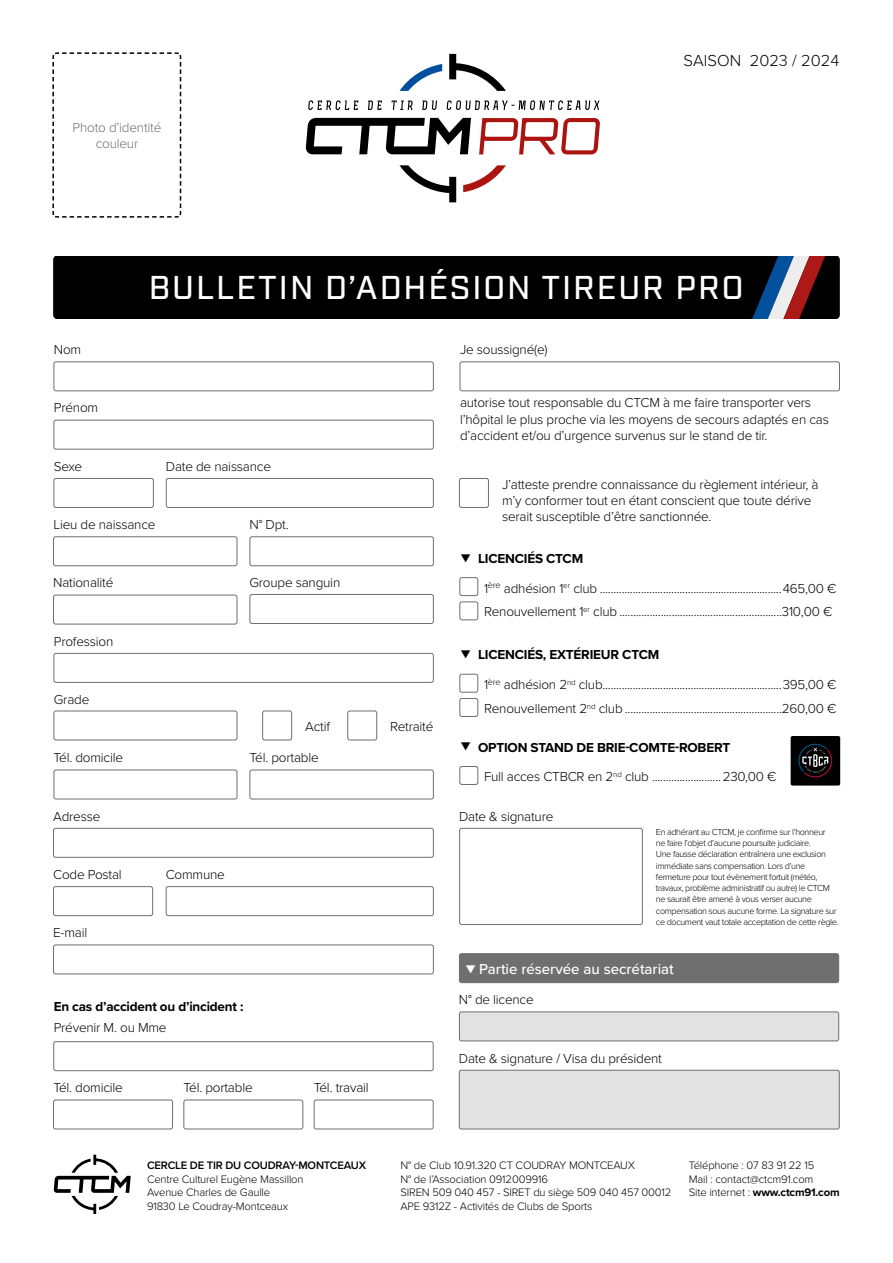
<style>
.page{position:relative;width:893px;height:1263px;background:#fff}
.page>*{position:absolute;margin:0;border:0;box-sizing:border-box;transform-origin:0 0}
.t1{font:500 33px "Industry";letter-spacing:.06em;color:#fff}
.t2{font:300 16.5px "Proxima Nova";color:#000}
.t3{font:500 15px "Proxima Nova";color:#fff}
.t4{font:300 13.5px/16.2px "Proxima Nova";letter-spacing:-.015em;color:#000}
.t5{font:700 13.5px "Proxima Nova";letter-spacing:-.015em;color:#000}
.t6{font:300 13.5px/16.2px "Proxima Nova";letter-spacing:-.015em;color:#706f6f;text-align:center}
.t7{font:300 11.25px/13.5px "Proxima Nova";letter-spacing:-.015em;color:#000}
.t8{font:600 11.25px "Proxima Nova";letter-spacing:-.015em;color:#000}
.t9{font:300 9px/11.2px "Proxima Nova";letter-spacing:-.04em;color:#000}
.s1{font-weight:500;font-size:15px}
.s2{font-weight:700}
</style>
<div class="page">
<svg style="left:54px;top:1155px;width:77px;height:59px"></svg>
<div style="left:53px;top:255px;width:787px;height:64px;background:#000;border-radius:4px"></div>
<svg style="left:743px;top:255px;width:91px;height:64px"></svg>
<svg style="left:306px;top:54px;width:294px;height:148px"></svg>
<div style="left:54px;top:478px;width:100px;height:30px;border:1px solid #706f6f;border-radius:2px"></div>
<div style="left:166px;top:478px;width:268px;height:30px;border:1px solid #706f6f;border-radius:2px"></div>
<div style="left:53px;top:536px;width:184px;height:30px;border:1px solid #706f6f;border-radius:2px"></div>
<div style="left:54px;top:361px;width:380px;height:30px;border:1px solid #706f6f;border-radius:2px"></div>
<div style="left:54px;top:420px;width:380px;height:29px;border:1px solid #706f6f;border-radius:2px"></div>
<div style="left:54px;top:653px;width:380px;height:30px;border:1px solid #706f6f;border-radius:2px"></div>
<div style="left:54px;top:711px;width:183px;height:29px;border:1px solid #706f6f;border-radius:2px"></div>
<div style="left:53px;top:595px;width:184px;height:29px;border:1px solid #706f6f;border-radius:2px"></div>
<div style="left:262px;top:711px;width:30px;height:29px;border:1px solid #706f6f;border-radius:2px"></div>
<div style="left:347px;top:711px;width:30px;height:29px;border:1px solid #706f6f;border-radius:2px"></div>
<div style="left:249px;top:536px;width:185px;height:30px;border:1px solid #706f6f;border-radius:2px"></div>
<div style="left:249px;top:594px;width:185px;height:30px;border:1px solid #706f6f;border-radius:2px"></div>
<svg style="left:52px;top:52px;width:130px;height:166px"></svg>
<div style="left:54px;top:770px;width:183px;height:29px;border:1px solid #706f6f;border-radius:2px"></div>
<div style="left:249px;top:770px;width:185px;height:29px;border:1px solid #706f6f;border-radius:2px"></div>
<div style="left:53px;top:1041px;width:381px;height:30px;border:1px solid #706f6f;border-radius:2px"></div>
<div style="left:53px;top:1099px;width:120px;height:30px;border:1px solid #706f6f;border-radius:2px"></div>
<div style="left:183px;top:1099px;width:120px;height:30px;border:1px solid #706f6f;border-radius:2px"></div>
<div style="left:314px;top:1099px;width:120px;height:30px;border:1px solid #706f6f;border-radius:2px"></div>
<div style="left:53px;top:828px;width:381px;height:30px;border:1px solid #706f6f;border-radius:2px"></div>
<div style="left:53px;top:944px;width:381px;height:30px;border:1px solid #706f6f;border-radius:2px"></div>
<div style="left:53px;top:886px;width:100px;height:30px;border:1px solid #706f6f;border-radius:2px"></div>
<div style="left:166px;top:886px;width:268px;height:30px;border:1px solid #706f6f;border-radius:2px"></div>
<div style="left:460px;top:361px;width:380px;height:30px;border:1px solid #706f6f;border-radius:2px"></div>
<div style="left:459px;top:478px;width:30px;height:30px;border:1px solid #706f6f;border-radius:2px"></div>
<div style="left:459px;top:577px;width:19px;height:19px;border:1px solid #706f6f;border-radius:2px"></div>
<div style="left:459px;top:601px;width:19px;height:19px;border:1px solid #706f6f;border-radius:2px"></div>
<div style="left:459px;top:674px;width:19px;height:19px;border:1px solid #706f6f;border-radius:2px"></div>
<div style="left:459px;top:698px;width:19px;height:19px;border:1px solid #706f6f;border-radius:2px"></div>
<div style="left:459px;top:828px;width:184px;height:97px;border:1px solid #706f6f;border-radius:2px"></div>
<div style="left:459px;top:954px;width:380px;height:29px;background:#706f6f;border-radius:2px"></div>
<div style="left:459px;top:953px;width:380px;height:30px;border:1px solid #706f6f;border-radius:2px"></div>
<div style="left:459px;top:1070px;width:380px;height:59px;background:#e3e3e3;border-radius:2px"></div>
<div style="left:459px;top:1070px;width:381px;height:59px;border:1px solid #706f6f;border-radius:2px"></div>
<div style="left:459px;top:1012px;width:380px;height:29px;background:#e3e3e3;border-radius:2px"></div>
<div style="left:459px;top:1011px;width:380px;height:30px;border:1px solid #706f6f;border-radius:2px"></div>
<div style="left:459px;top:766px;width:19px;height:19px;border:1px solid #706f6f;border-radius:2px"></div>
<div style="left:791px;top:736px;width:49px;height:49px;background:#000;border-radius:2px"></div>
<svg style="left:798px;top:744px;width:34px;height:33px"></svg>
<p class="t6" style="left:73px;top:119px;width:90px">Photo d’identité couleur</p>
<p class="t2" style="left:683px;top:49px;width:157px">SAISON 2023 / 2024</p>
<p class="t4" style="left:54px;top:341px;width:29px">Nom</p>
<h1 class="t1" style="left:149px;top:268px;width:596px">BULLETIN D’ADHÉSION TIREUR PRO</h1>
<p class="t4" style="left:460px;top:341px;width:89px">Je soussigné(e)</p>
<p class="t4" style="left:54px;top:399px;width:46px">Prénom</p>
<p class="t4" style="left:54px;top:457px;width:30px">Sexe</p>
<p class="t4" style="left:166px;top:457px;width:107px">Date de naissance</p>
<p class="t4" style="left:54px;top:516px;width:104px">Lieu de naissance</p>
<p class="t4" style="left:249px;top:516px;width:41px">N° Dpt.</p>
<p class="t4" style="left:53px;top:574px;width:62px">Nationalité</p>
<p class="t4" style="left:54px;top:632px;width:61px">Profession</p>
<p class="t4" style="left:54px;top:691px;width:37px">Grade</p>
<p class="t4" style="left:249px;top:573px;width:92px">Groupe sanguin</p>
<p class="t4" style="left:305px;top:717px;width:26px">Actif</p>
<p class="t4" style="left:390px;top:717px;width:45px">Retraité</p>
<p class="t4" style="left:54px;top:749px;width:71px">Tél. domicile</p>
<p class="t4" style="left:249px;top:749px;width:71px">Tél. portable</p>
<p class="t4" style="left:53px;top:807px;width:49px">Adresse</p>
<p class="t4" style="left:53px;top:866px;width:70px">Code Postal</p>
<p class="t4" style="left:166px;top:866px;width:61px">Commune</p>
<p class="t4" style="left:53px;top:924px;width:36px">E-mail</p>
<p class="t5" style="left:54px;top:997px;width:191px">En cas d’accident ou d’incident :</p>
<p class="t4" style="left:54px;top:1019px;width:114px">Prévenir M. ou Mme</p>
<p class="t4" style="left:53px;top:1079px;width:71px">Tél. domicile</p>
<p class="t4" style="left:183px;top:1079px;width:71px">Tél. portable</p>
<p class="t4" style="left:314px;top:1079px;width:57px">Tél. travail</p>
<p class="t4" style="left:460px;top:394px;width:370px">autorise tout responsable du CTCM à me faire transporter vers l’hôpital le plus proche via les moyens de secours adaptés en cas d’accident et/ou d’urgence survenus sur le stand de tir.</p>
<p class="t4" style="left:502px;top:475px;width:318px">J’atteste prendre connaissance du règlement intérieur, à m’y conformer tout en étant conscient que toute dérive serait susceptible d’être sanctionnée.</p>
<p class="t4" style="left:484px;top:543px;width:354px;line-height:29.5px;text-indent:-23px"><span class="s1">▼</span> <span class="s2">LICENCIÉS CTCM<br></span>1<sup>ère</sup> adhésion 1<sup>er</sup> club ..................................................................465,00 €</p>
<p class="t4" style="left:484px;top:603px;width:350px">Renouvellement 1<sup>er</sup> club ...........................................................310,00 €</p>
<p class="t5" style="left:461px;top:645px;width:200px"><span class="s1">▼</span> LICENCIÉS, EXTÉRIEUR CTCM</p>
<p class="t4" style="left:484px;top:672px;width:354px;line-height:23.9px">1<sup>ère</sup> adhésion 2<sup>nd</sup> club.................................................................395,00 €<br>Renouvellement 2<sup>nd</sup> club .........................................................260,00 €</p>
<p class="t5" style="left:461px;top:737px;width:271px"><span class="s1">▼</span> OPTION STAND DE BRIE-COMTE-ROBERT</p>
<p class="t4" style="left:484px;top:768px;width:294px">Full acces CTBCR en 2<sup>nd</sup> club .........................230,00 €</p>
<p class="t4" style="left:459px;top:807px;width:96px">Date &amp; signature</p>
<p class="t9" style="left:656px;top:826px;width:184px">En adhérant au CTCM, je confirme sur l’honneur<br>ne faire l’objet d’aucune poursuite judiciaire.<br>Une fausse déclaration entraînera une exclusion immédiate sans compensation. Lors d’une fermeture pour tout évènement fortuit (météo, travaux, problème administratif ou autre) le CTCM ne saurait être amené à vous verser aucune compensation sous aucune forme. La signature sur ce document vaut totale acceptation de cette règle.</p>
<p class="t3" style="left:466px;top:958px;width:209px">▼ Partie réservée au secrétariat</p>
<p class="t4" style="left:459px;top:991px;width:76px">N° de licence</p>
<p class="t4" style="left:459px;top:1049px;width:205px">Date &amp; signature / Visa du président</p>
<p class="t8" style="left:147px;top:1157px;width:221px">CERCLE DE TIR DU COUDRAY-MONTCEAUX</p>
<p class="t7" style="left:147px;top:1172px;width:158px">Centre Culturel Eugène Massillon<br>Avenue Charles de Gaulle<br>91830 Le Coudray-Montceaux</p>
<p class="t7" style="left:400px;top:1158px;width:272px">N° de Club 10.91.320 CT COUDRAY MONTCEAUX<br>N° de l’Association 0912009916<br>SIREN 509 040 457 - SIRET du siège 509 040 457 00012<br>APE 9312Z - Activités de Clubs de Sports</p>
<p class="t7" style="left:689px;top:1158px;width:152px">Téléphone : 07 83 91 22 15<br>Mail : contact@ctcm91.com<br>Site internet : <span class="s2">www.ctcm91.com</span></p>
</div>
